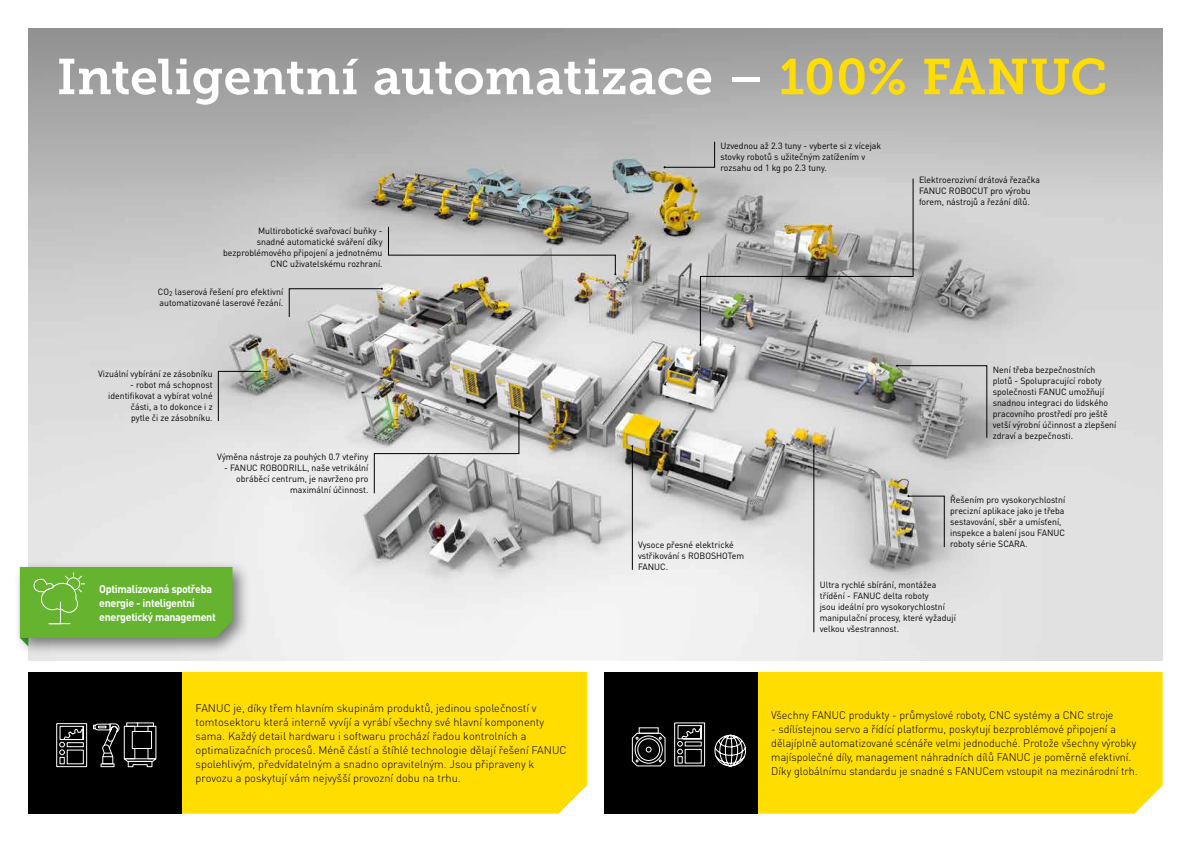
<style>
.page{position:relative;width:1191px;height:842px;background:#fff}
.page>*{position:absolute;margin:0;border:0;box-sizing:border-box;transform-origin:0 0}
.t1{font:50px "Museo Slab 700";color:#fff}
.t2{font:300 11px/14px "DIN Pro";color:#000}
.t3{font:700 11px/14px "DIN Pro";letter-spacing:-.03em;color:#fff}
.t4{font:9px/11px "DIN Pro";color:#000}
.s1{color:#fd0}
</style>
<div class="page">
<img style="left:28px;top:198px;width:1134px;height:462px">
<svg style="left:28px;top:28px;width:1134px;height:170px;background:#acacab"></svg>
<div style="left:181px;top:672px;width:406px;height:142px;background:#fd0"></div>
<div style="left:757px;top:672px;width:405px;height:142px;background:#fd0"></div>
<div style="left:28px;top:672px;width:153px;height:142px;background:#000"></div>
<div style="left:604px;top:672px;width:153px;height:142px;background:#000"></div>
<svg style="left:56px;top:723px;width:31px;height:44px"></svg>
<svg style="left:93px;top:722px;width:64px;height:45px"></svg>
<svg style="left:674px;top:722px;width:31px;height:45px"></svg>
<svg style="left:714px;top:734px;width:32px;height:33px"></svg>
<svg style="left:631px;top:732px;width:35px;height:35px"></svg>
<div style="left:639px;top:727px;width:19px;height:7px;border:1px solid #fff"></div>
<div style="left:13px;top:560px;width:238px;height:96px;background:#000;opacity:.5"></div>
<svg style="left:20px;top:567px;width:212px;height:79px;background:#6eb23e"></svg>
<svg style="left:388px;top:226px;width:228px;height:49px;background:#bebebc"></svg>
<svg style="left:699px;top:178px;width:214px;height:168px;background:#b5b4b1"></svg>
<svg style="left:374px;top:411px;width:146px;height:83px;background:#b5b6b3"></svg>
<svg style="left:289px;top:288px;width:94px;height:29px;background:#c9c8c7"></svg>
<hr style="left:632px;top:446px;width:1px;height:124px;background:#000">
<hr style="left:813px;top:446px;width:1px;height:186px;background:#000">
<svg style="left:218px;top:370px;width:43px;height:51px;background:#b9bbb8"></svg>
<svg style="left:907px;top:495px;width:37px;height:53px;background:#aaaaa9"></svg>
<svg style="left:896px;top:365px;width:91px;height:73px;background:#a6a6a5"></svg>
<svg style="left:663px;top:141px;width:52px;height:27px"></svg>
<h1 class="t1" style="left:57px;top:49px;width:1052px">Inteligentní automatizace – <span class="s1">100% FANUC</span></h1>
<p class="t4" style="left:223px;top:225px;width:161px;text-align:right">Multirobotické svařovací buňky -<br>snadné automatické sváření díky bezproblémového připojení a jednotnému CNC uživatelskému rozhraní.</p>
<p class="t4" style="left:158px;top:286px;width:127px">CO<sub>2</sub> laserová řešení pro efektivní automatizované laserové řezání.</p>
<p class="t4" style="left:98px;top:368px;width:116px">Vizuální vybírání ze zásobníku</p>
<p class="t4" style="left:108px;top:379px;width:106px;text-align:right">- robot má schopnost identifikovat a vybírat volné části, a to dokonce i z<br>pytle či ze zásobníku.</p>
<p class="t4" style="left:217px;top:451px;width:153px">Výměna nástroje za pouhých 0.7 vteřiny</p>
<p class="t4" style="left:224px;top:462px;width:146px;text-align:right">- FANUC ROBODRILL, naše vetrikální obráběcí centrum, je navrženo pro maximální účinnost.</p>
<p class="t3" style="left:99px;top:581px;width:118px">Optimalizovaná spotřeba energie - inteligentní energetický management</p>
<p class="t2" style="left:196px;top:701px;width:372px">FANUC je, díky třem hlavním skupinám produktů, jedinou společností v tomtosektoru která interně vyvíjí a vyrábí všechny své hlavní komponenty sama. Každý detail hardwaru i softwaru prochází řadou kontrolních a optimalizačních procesů. Méně částí a štíhlé technologie dělají řešení FANUC spolehlivým, předvídatelným a snadno opravitelným. Jsou připraveny k provozu a poskytují vám nejvyšší provozní dobu na trhu.</p>
<p class="t4" style="left:720px;top:140px;width:162px">Uzvednou až 2.3 tuny - vyberte si z vícejak stovky robotů s užitečným zatížením v rozsahu od 1 kg po 2.3 tuny.</p>
<p class="t4" style="left:919px;top:174px;width:122px">Elektroerozivní drátová řezačka<br>FANUC ROBOCUT pro výrobu forem, nástrojů a řezání dílů.</p>
<p class="t4" style="left:638px;top:539px;width:108px">Vysoce přesné elektrické vstřikování s ROBOSHOTem<br>FANUC.</p>
<p class="t4" style="left:992px;top:364px;width:125px">Není třeba bezpečnostních plotů - Spolupracující roboty společnosti FANUC umožňují snadnou integraci do lidského pracovního prostředí pro ještě vetší výrobní účinnost a zlepšení zdraví a bezpečnosti.</p>
<p class="t4" style="left:950px;top:494px;width:117px">Řešením pro vysokorychlostní precizní aplikace jako je třeba sestavování, sběr a umísťení, inspekce a balení jsou FANUC roboty série SCARA.</p>
<p class="t4" style="left:819px;top:579px;width:138px">Ultra rychlé sbírání, montážea třídění - FANUC delta roboty<br>jsou ideální pro vysokorychlostní manipulační procesy, které vyžadují velkou všestrannost.</p>
<p class="t2" style="left:771px;top:708px;width:344px">Všechny FANUC produkty - průmyslové roboty, CNC systémy a CNC stroje</p>
<p class="t2" style="left:771px;top:722px;width:368px">- sdílístejnou servo a řídící platformu, poskytují bezproblémové připojení a dělajíplně automatizované scénáře velmi jednoduché. Protože všechny výrobky majíspolečné díly, management náhradních dílů FANUC je poměrně efektivní.<br>Díky globálnímu standardu je snadné s FANUCem vstoupit na mezinárodní trh.</p>
</div>
